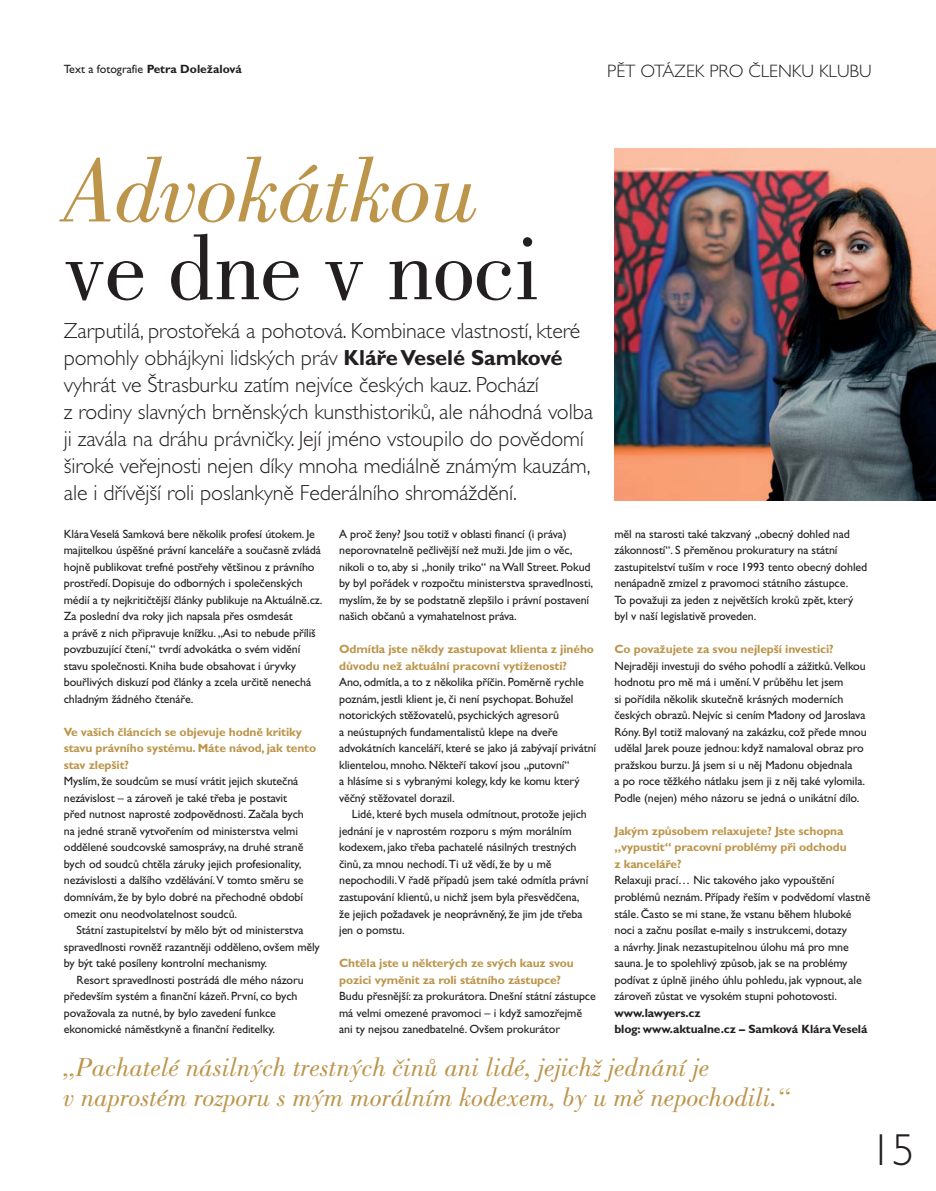
<style>
.page{position:relative;width:936px;height:1191px;background:#fff}
.page>*{position:absolute;margin:0;border:0;box-sizing:border-box;transform-origin:0 0}
.t1{font:italic 93.9px "Bodoni CE";letter-spacing:-.01em;color:#bc954b}
.t2{font:93.9px "Bodoni CE";letter-spacing:-.01em;color:#231f20}
.t3{font:300 45px "Gill Sans CE";color:#231f20}
.t4{font:italic 27px/30px "Bodoni CE";color:#bc954b}
.t5{font:300 21.9px/27px "Gill Sans CE";letter-spacing:-.005em;color:#231f20}
.t6{font:300 18px "Gill Sans CE";color:#231f20}
.t7{font:12px/16.5px "Gill Sans CE";letter-spacing:-.01em;color:#231f20}
.t8{font:700 12px/16.5px "Gill Sans CE";letter-spacing:-.01em;color:#bc954b}
.t9{font:700 12px/16.5px "Gill Sans CE";letter-spacing:-.01em;color:#231f20}
.s1{font-weight:700}
</style>
<div class="page">
<img style="left:614px;top:149px;width:321px;height:351px">
<p class="t7" style="left:64px;top:62px;width:180px">Text a fotografie <span class="s1">Petra Doležalová</span></p>
<h3 class="t6" style="left:607px;top:64px;width:266px">PĚT OTÁZEK PRO ČLENKU KLUBU</h3>
<h1 class="t1" style="left:64px;top:148px;width:416px">Advokátkou</h1>
<h1 class="t2" style="left:64px;top:225px;width:478px">ve dne v noci</h1>
<p class="t5" style="left:64px;top:319px;width:531px">Zarputilá, prostořeká a pohotová. Kombinace vlastností, které pomohly obhájkyni lidských práv <span class="s1">Kláře Veselé Samkové </span>vyhrát ve Štrasburku zatím nejvíce českých kauz. Pochází<br>z rodiny slavných brněnských kunsthistoriků, ale náhodná volba ji zavála na dráhu právničky. Její jméno vstoupilo do povědomí široké veřejnosti nejen díky mnoha mediálně známým kauzám, ale i dřívější roli poslankyně Federálního shromáždění.</p>
<p class="t7" style="left:64px;top:527px;width:260px">Klára Veselá Samková bere několik profesí útokem. Je majitelkou úspěšné právní kanceláře a současně zvládá hojně publikovat trefné postřehy většinou z právního prostředí. Dopisuje do odborných i společenských médií a ty nejkritičtější články publikuje na Aktuálně.cz.<br>Za poslední dva roky jich napsala přes osmdesát<br>a právě z nich připravuje knížku. „Asi to nebude příliš povzbuzující čtení,“ tvrdí advokátka o svém vidění stavu společnosti. Kniha bude obsahovat i úryvky bouřlivých diskuzí pod články a zcela určitě nenechá chladným žádného čtenáře.</p>
<p class="t8" style="left:64px;top:725px;width:254px">Ve vašich článcích se objevuje hodně kritiky stavu právního systému. Máte návod, jak tento stav zlepšit?</p>
<p class="t7" style="left:64px;top:774px;width:241px">Myslím, že soudcům se musí vrátit jejich skutečná nezávislost – a zároveň je také třeba je postavit před nutnost naprosté zodpovědnosti. Začala bych na jedné straně vytvořením od ministerstva velmi oddělené soudcovské samosprávy, na druhé straně bych od soudců chtěla záruky jejich profesionality, nezávislosti a dalšího vzdělávání. V tomto směru se domnívám, že by bylo dobré na přechodné období omezit onu neodvolatelnost soudců.</p>
<p class="t7" style="left:64px;top:923px;width:257px;text-indent:13px">Státní zastupitelství by mělo být od ministerstva spravedlnosti rovněž razantněji odděleno, ovšem měly by být také posíleny kontrolní mechanismy.</p>
<p class="t7" style="left:64px;top:972px;width:241px;text-indent:13px">Resort spravedlnosti postrádá dle mého názoru především systém a finanční kázeň. První, co bych považovala za nutné, by bylo zavedení funkce ekonomické náměstkyně a finanční ředitelky.</p>
<p class="t7" style="left:339px;top:527px;width:255px">A proč ženy? Jsou totiž v oblasti financí (i práva) neporovnatelně pečlivější než muži. Jde jim o věc, nikoli o to, aby si „honily triko“ na Wall Street. Pokud by byl pořádek v rozpočtu ministerstva spravedlnosti, myslím, že by se podstatně zlepšilo i právní postavení našich občanů a vymahatelnost práva.</p>
<p class="t8" style="left:339px;top:642px;width:256px">Odmítla jste někdy zastupovat klienta z jiného důvodu než aktuální pracovní vytíženosti?</p>
<p class="t7" style="left:339px;top:675px;width:258px">Ano, odmítla, a to z několika příčin. Poměrně rychle poznám, jestli klient je, či není psychopat. Bohužel notorických stěžovatelů, psychických agresorů<br>a neústupných fundamentalistů klepe na dveře advokátních kanceláří, které se jako já zabývají privátní klientelou, mnoho. Někteří takoví jsou „putovní“<br>a hlásíme si s vybranými kolegy, kdy ke komu který věčný stěžovatel dorazil.</p>
<p class="t7" style="left:339px;top:807px;width:251px;text-indent:13px">Lidé, které bych musela odmítnout, protože jejich jednání je v naprostém rozporu s mým morálním kodexem, jako třeba pachatelé násilných trestných činů, za mnou nechodí. Ti už vědí, že by u mě nepochodili. V řadě případů jsem také odmítla právní zastupování klientů, u nichž jsem byla přesvědčena, že jejich požadavek je neoprávněný, že jim jde třeba jen o pomstu.</p>
<p class="t8" style="left:339px;top:956px;width:236px">Chtěla jste u některých ze svých kauz svou pozici vyměnit za roli státního zástupce?</p>
<p class="t7" style="left:339px;top:989px;width:258px">Budu přesnější: za prokurátora. Dnešní státní zástupce má velmi omezené pravomoci – i když samozřejmě ani ty nejsou zanedbatelné. Ovšem prokurátor</p>
<p class="t7" style="left:614px;top:527px;width:254px">měl na starosti také takzvaný „obecný dohled nad zákonností“. S přeměnou prokuratury na státní zastupitelství tuším v roce 1993 tento obecný dohled nenápadně zmizel z pravomoci státního zástupce.<br>To považuji za jeden z největších kroků zpět, který byl v naší legislativě proveden.</p>
<p class="t8" style="left:614px;top:642px;width:221px">Co považujete za svou nejlepší investici?</p>
<p class="t7" style="left:614px;top:659px;width:254px">Nejraději investuji do svého pohodlí a zážitků. Velkou hodnotu pro mě má i umění. V průběhu let jsem<br>si pořídila několik skutečně krásných moderních českých obrazů. Nejvíc si cením Madony od Jaroslava Róny. Byl totiž malovaný na zakázku, což přede mnou udělal Jarek pouze jednou: když namaloval obraz pro pražskou burzu. Já jsem si u něj Madonu objednala<br>a po roce těžkého nátlaku jsem ji z něj také vylomila.<br>Podle (nejen) mého názoru se jedná o unikátní dílo.</p>
<p class="t8" style="left:614px;top:824px;width:234px">Jakým způsobem relaxujete? Jste schopna „vypustit“ pracovní problémy při odchodu z kanceláře?</p>
<p class="t7" style="left:614px;top:873px;width:257px">Relaxuji prací… Nic takového jako vypouštění problémů neznám. Případy řeším v podvědomí vlastně stále. Často se mi stane, že vstanu během hluboké noci a začnu posílat e-maily s instrukcemi, dotazy<br>a návrhy. Jinak nezastupitelnou úlohu má pro mne sauna. Je to spolehlivý způsob, jak se na problémy podívat z úplně jiného úhlu pohledu, jak vypnout, ale zároveň zůstat ve vysokém stupni pohotovosti.</p>
<p class="t9" style="left:614px;top:1005px;width:254px">www.lawyers.cz<br>blog: www.aktualne.cz – Samková Klára Veselá</p>
<h3 class="t4" style="left:64px;top:1053px;width:727px">„Pachatelé násilných trestných činů ani lidé, jejichž jednání je<br>v naprostém rozporu s mým morálním kodexem, by u mě nepochodili.“</h3>
<h2 class="t3" style="left:869px;top:1133px;width:46px">15</h2>
</div>
